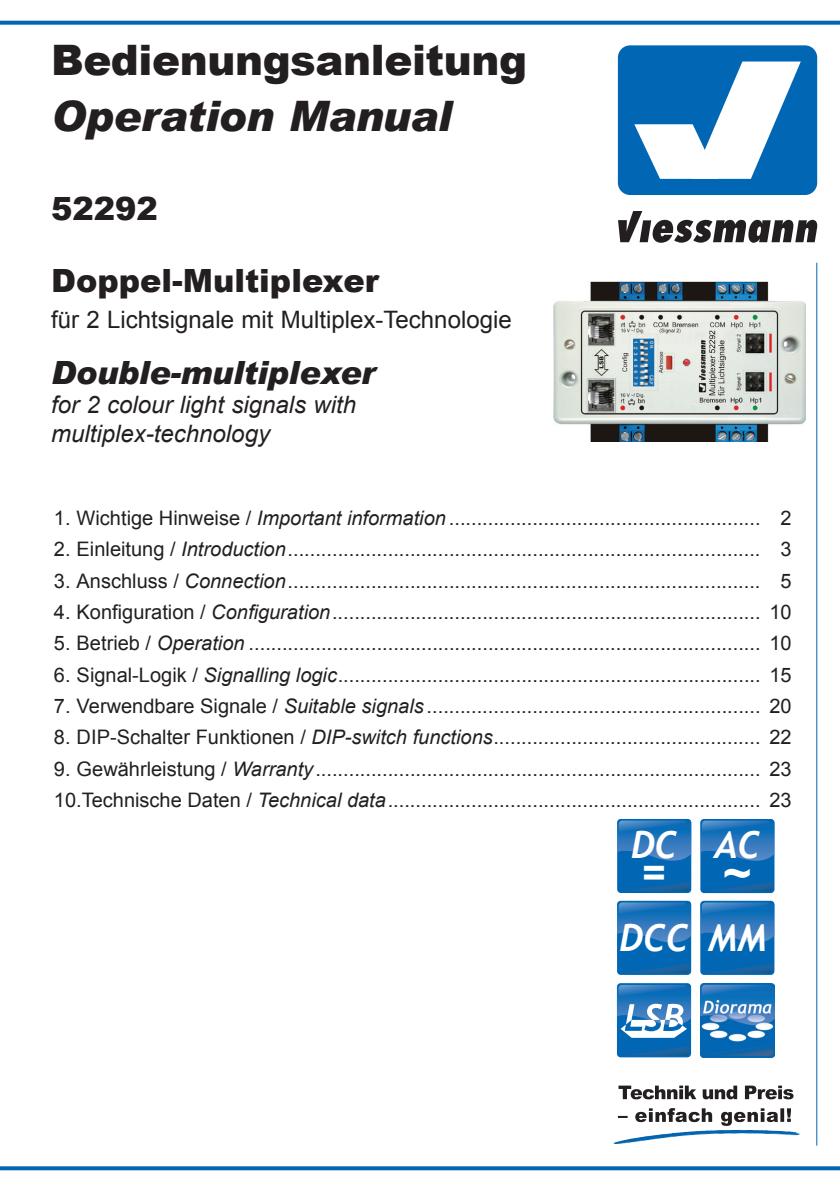
<style>
.page{position:relative;width:840px;height:1191px;background:#fff}
.page>*{position:absolute;margin:0;border:0;box-sizing:border-box;transform-origin:0 0}
.t1{font:700 48.4px "Arial";color:#fff}
.t2{font:900 42px "Arial";letter-spacing:-.01em;color:#231f20}
.t3{font:italic 900 42px "Arial";letter-spacing:-.01em;color:#231f20}
.t4{font:700 39.8px "Arial";color:#fff}
.t5{font:italic 700 37.2px "Trebuchet";color:#fff}
.t6{font:900 32px "Arial";color:#231f20}
.t7{font:italic 900 32px "Arial";letter-spacing:-.01em;color:#231f20}
.t8{font:italic 24px/29px "Arial";color:#231f20}
.t9{font:24px "Arial";color:#231f20}
.t10{font:20px/31.4px "Arial";color:#231f20}
.s1{font-style:italic}
</style>
<div class="page">
<svg style="left:618px;top:1085px;width:175px;height:14px"></svg>
<svg style="left:617px;top:1108px;width:173px;height:17px"></svg>
<svg style="left:0;top:1166px;width:839px;height:4px;fill:#0166b3"></svg>
<hr style="left:0;top:21px;width:839px;height:3px;background:#0166b3">
<hr style="left:815px;top:263px;width:1px;height:882px;background:#0166b3">
<img style="left:613px;top:1129px;width:186px;height:15px">
<div style="left:617px;top:45px;width:199px;height:150px;background:#0166b3;border-radius:12px"></div>
<svg style="left:634px;top:62px;width:166px;height:117px"></svg>
<svg style="left:618px;top:211px;width:198px;height:32px"></svg>
<div style="left:700px;top:819px;width:74px;height:74px;background:#0166b3;border-radius:4px"></div>
<svg style="left:709px;top:882px;width:63px;height:9px"></svg>
<svg style="left:700px;top:819px;width:74px;height:41px"></svg>
<div style="left:616px;top:819px;width:75px;height:74px;background:#0166b3;border-radius:4px"></div>
<svg style="left:625px;top:882px;width:64px;height:9px"></svg>
<svg style="left:616px;top:819px;width:75px;height:41px"></svg>
<div style="left:616px;top:901px;width:74px;height:74px;background:#0166b3;border-radius:4px"></div>
<svg style="left:625px;top:963px;width:64px;height:10px"></svg>
<svg style="left:616px;top:901px;width:74px;height:41px"></svg>
<div style="left:700px;top:901px;width:74px;height:74px;background:#0166b3;border-radius:4px"></div>
<svg style="left:708px;top:964px;width:64px;height:9px"></svg>
<svg style="left:700px;top:901px;width:74px;height:41px"></svg>
<div style="left:616px;top:983px;width:74px;height:74px;background:#0166b3;border-radius:4px"></div>
<svg style="left:627px;top:1046px;width:62px;height:9px"></svg>
<svg style="left:616px;top:983px;width:74px;height:54px"></svg>
<img style="left:700px;top:983px;width:74px;height:74px">
<img style="left:553px;top:281px;width:252px;height:161px">
<h2 class="t2" style="left:51px;top:30px;width:477px">Bedienungsanleitung</h2>
<h2 class="t3" style="left:51px;top:90px;width:402px">Operation Manual</h2>
<h3 class="t6" style="left:51px;top:186px;width:108px">52292</h3>
<h3 class="t6" style="left:51px;top:258px;width:329px">Doppel-Multiplexer</h3>
<p class="t9" style="left:51px;top:304px;width:462px">für 2 Lichtsignale mit Multiplex-Technologie</p>
<h3 class="t7" style="left:51px;top:353px;width:326px">Double-multiplexer</h3>
<p class="t8" style="left:51px;top:390px;width:306px">for 2 colour light signals with multiplex-technology</p>
<p class="t10" style="left:54px;top:502px;width:739px">1. Wichtige Hinweise / <span class="s1">Important information</span> ........................................................ 2</p>
<p class="t10" style="left:54px;top:534px;width:738px">2. Einleitung / <span class="s1">Introduction</span>..................................................................................... 3</p>
<p class="t10" style="left:54px;top:565px;width:739px">3. Anschluss / <span class="s1">Connection</span>..................................................................................... 5</p>
<p class="t10" style="left:54px;top:596px;width:739px">4. Konfiguration / <span class="s1">Configuration</span>............................................................................. 10</p>
<p class="t10" style="left:54px;top:628px;width:739px">5. Betrieb / <span class="s1">Operation</span> ............................................................................................ 10</p>
<p class="t10" style="left:54px;top:659px;width:738px">6. Signal-Logik / <span class="s1">Signalling logic</span>............................................................................ 15</p>
<p class="t10" style="left:54px;top:690px;width:738px">7. Verwendbare Signale / <span class="s1">Suitable signals</span> ............................................................ 20</p>
<p class="t10" style="left:54px;top:722px;width:739px">8. DIP-Schalter Funktionen / <span class="s1">DIP-switch functions</span>................................................ 22</p>
<p class="t10" style="left:54px;top:753px;width:739px">9. Gewährleistung / <span class="s1">Warranty</span>................................................................................ 23<br>10.Technische Daten / <span class="s1">Technical data</span>................................................................... 23</p>
<h3 class="t5" style="left:630px;top:822px;width:48px">DC</h3>
<h3 class="t4" style="left:642px;top:847px;width:25px">=</h3>
<h3 class="t5" style="left:714px;top:822px;width:47px">AC</h3>
<h1 class="t1" style="left:722px;top:841px;width:30px">~</h1>
<h3 class="t5" style="left:619px;top:915px;width:148px">DCC MM</h3>
</div>
